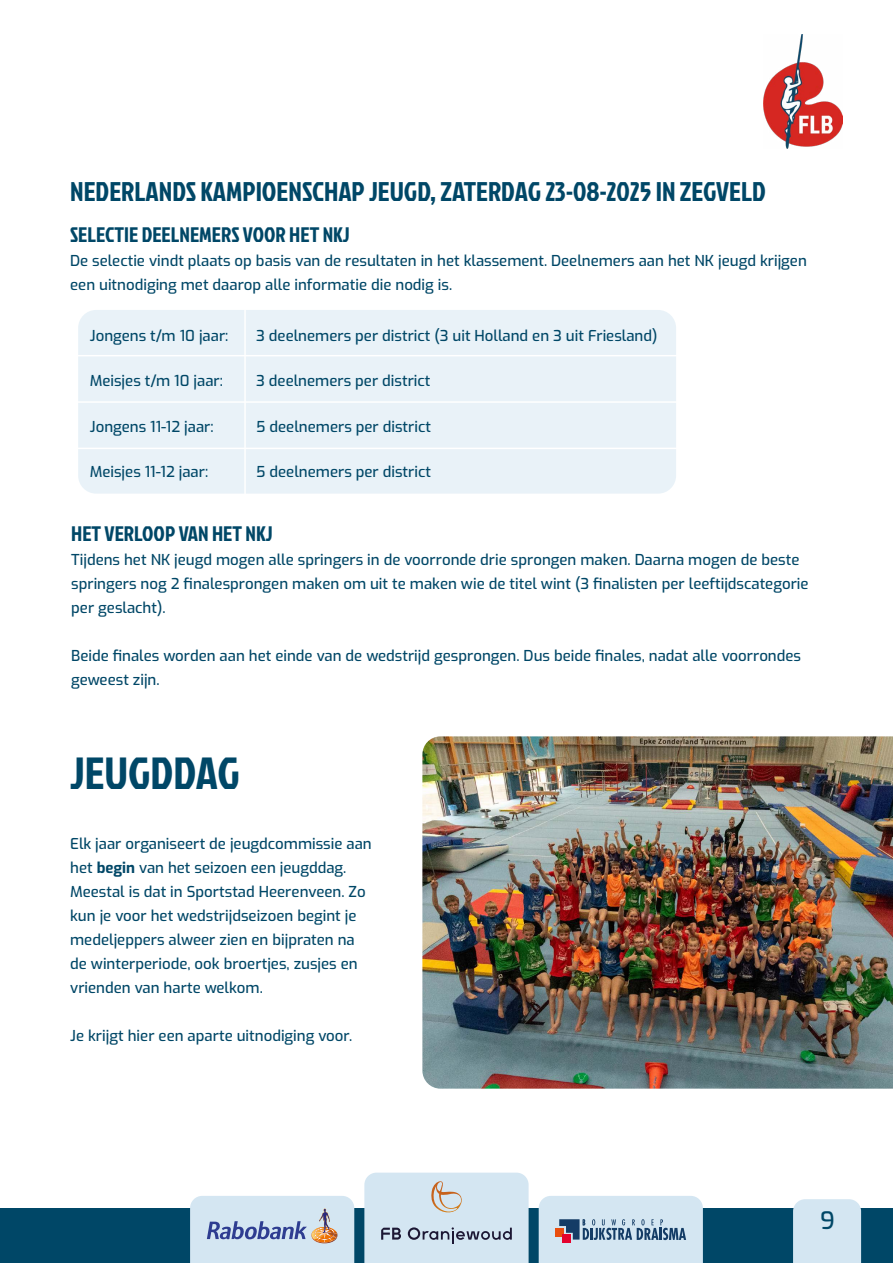
<style>
.page{position:relative;width:893px;height:1263px;background:#fff}
.page>*{position:absolute;margin:0;border:0;box-sizing:border-box;transform-origin:0 0}
.t1{font:45px "Jockey One";color:#004767}
.t2{font:27px "Jockey One";color:#004767}
.t3{font:500 24px "Exo";color:#004767}
.t4{font:21px "Jockey One";color:#004767}
.t5{font:500 15px/24px "Exo";color:#004767}
.s1{font-weight:700}
</style>
<div class="page">
<div style="left:78px;top:310px;width:598px;height:184px;background:#e9f2f8;border-radius:18px"></div>
<hr style="left:244px;top:307px;width:2px;height:263px;background:#fff">
<hr style="left:71px;top:355px;width:771px;height:1px;background:#fff">
<hr style="left:71px;top:448px;width:771px;height:1px;background:#fff">
<hr style="left:71px;top:401px;width:771px;height:2px;background:#fff">
<img style="left:422px;top:736px;width:471px;height:353px">
<div style="left:0;top:1209px;width:893px;height:54px;background:#004767"></div>
<svg style="left:190px;top:1196px;width:164px;height:67px;background:#c7d6e4"></svg>
<svg style="left:364px;top:1172px;width:165px;height:91px;background:#ccdce7"></svg>
<svg style="left:539px;top:1196px;width:164px;height:67px;background:#c2d3e1"></svg>
<img style="left:763px;top:34px;width:79px;height:114px">
<div style="left:793px;top:1199px;width:68px;height:64px;background:#d4e6f2"></div>
<h2 class="t2" style="left:70px;top:172px;width:697px">NEDERLANDS KAMPIOENSCHAP JEUGD, ZATERDAG 23-08-2025 IN ZEGVELD</h2>
<h3 class="t4" style="left:70px;top:220px;width:281px">SELECTIE DEELNEMERS VOOR HET NKJ</h3>
<p class="t5" style="left:70px;top:248px;width:738px">De selectie vindt plaats op basis van de resultaten in het klassement. Deelnemers aan het NK jeugd krijgen een uitnodiging met daarop alle informatie die nodig is.</p>
<p class="t5" style="left:90px;top:323px;width:140px">Jongens t/m 10 jaar:</p>
<p class="t5" style="left:90px;top:368px;width:135px">Meisjes t/m 10 jaar:</p>
<p class="t5" style="left:90px;top:413px;width:125px">Jongens 11-12 jaar:</p>
<p class="t5" style="left:90px;top:459px;width:120px">Meisjes 11-12 jaar:</p>
<p class="t5" style="left:256px;top:323px;width:403px">3 deelnemers per district (3 uit Holland en 3 uit Friesland)</p>
<p class="t5" style="left:256px;top:368px;width:176px">3 deelnemers per district</p>
<p class="t5" style="left:256px;top:413px;width:176px">5 deelnemers per district</p>
<p class="t5" style="left:256px;top:459px;width:176px">5 deelnemers per district</p>
<h3 class="t4" style="left:71px;top:519px;width:203px">HET VERLOOP VAN HET NKJ</h3>
<p class="t5" style="left:71px;top:547px;width:739px">Tijdens het NK jeugd mogen alle springers in de voorronde drie sprongen maken. Daarna mogen de beste springers nog 2 finalesprongen maken om uit te maken wie de titel wint (3 finalisten per leeftijdscategorie per geslacht).</p>
<p class="t5" style="left:71px;top:643px;width:731px">Beide finales worden aan het einde van de wedstrijd gesprongen. Dus beide finales, nadat alle voorrondes geweest zijn.</p>
<h1 class="t1" style="left:70px;top:741px;width:171px">JEUGDDAG</h1>
<p class="t5" style="left:70px;top:831px;width:303px">Elk jaar organiseert de jeugdcommissie aan het <span class="s1">begin</span> van het seizoen een jeugddag.<br>Meestal is dat in Sportstad Heerenveen. Zo kun je voor het wedstrijdseizoen begint je medeljeppers alweer zien en bijpraten na de winterperiode, ook broertjes, zusjes en vrienden van harte welkom.</p>
<p class="t5" style="left:70px;top:1023px;width:284px">Je krijgt hier een aparte uitnodiging voor.</p>
<h3 class="t3" style="left:820px;top:1202px;width:16px">9</h3>
</div>
